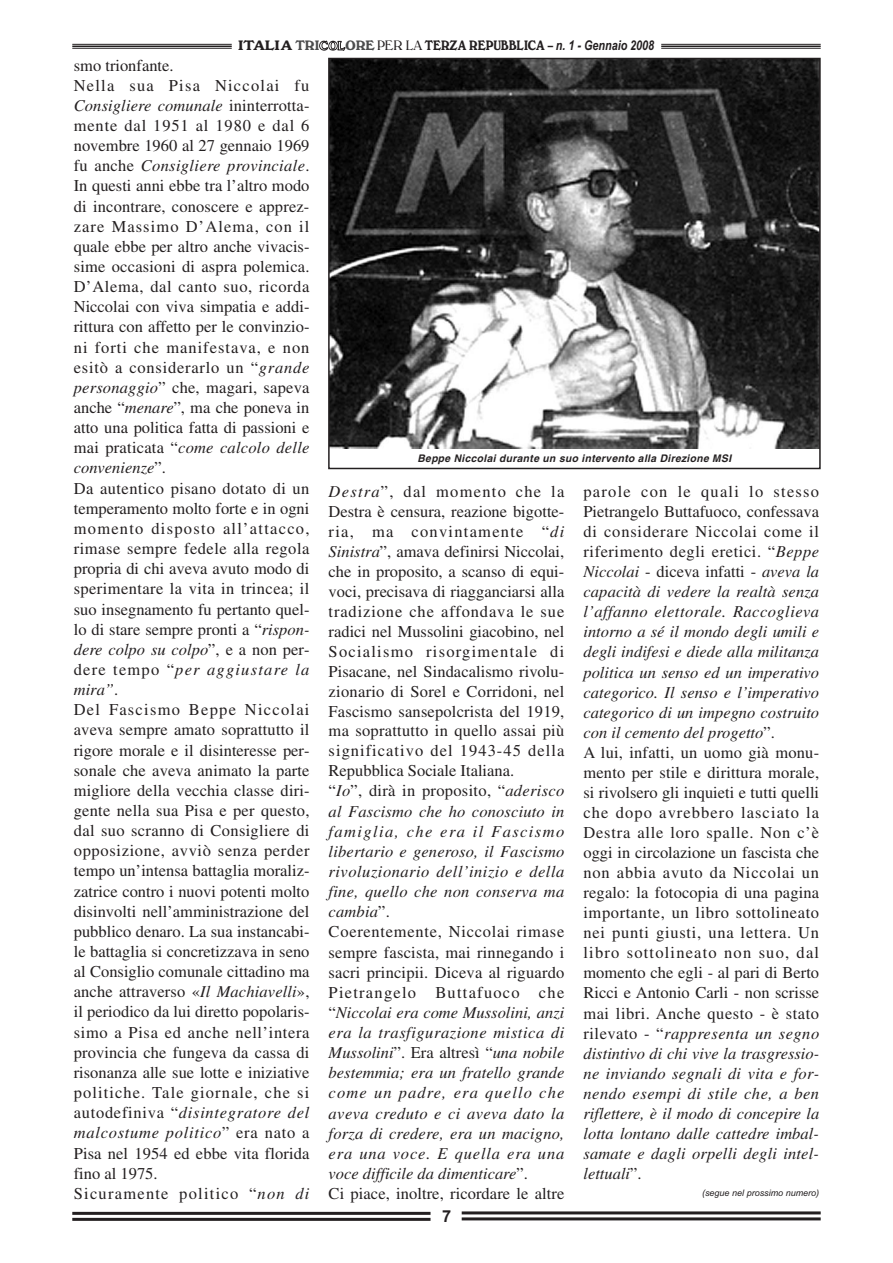
<style>
.page{position:relative;width:893px;height:1263px;background:#fff}
.page>*{position:absolute;margin:0;border:0;box-sizing:border-box;transform-origin:0 0}
.t1{font:16.5px/20.1px "Times";letter-spacing:.01em;color:#231f20}
.t2{font:16.5px/20.1px "Times";letter-spacing:.03em;color:#231f20}
.t3{font:700 16.5px "Arial";color:#231f20}
.t4{font:14.25px "Windsor Bold DTC";color:#231f20;scale:1.05 1}
.t5{font:italic 700 10.5px "Helvetica";letter-spacing:.035em;color:#231f20}
.t6{font:italic 9px "Arial";color:#231f20}
.s1{color:#4b4c4d}
.s2{font-size:12.75px;color:#fff}
.s3{font-family:"Windsor DTC"}
.s4{font-family:"Arial";font-weight:700;font-style:italic;font-size:13.5px}
.s5{font-style:italic}
</style>
<div class="page">
<img style="left:331px;top:61px;width:487px;height:388px">
<div style="left:328px;top:58px;width:493px;height:411px;border:2px solid #231f20"></div>
<div style="left:331px;top:451px;width:487px;height:16px;background:#fff"></div>
<hr style="left:661px;top:44px;width:160px;height:1px;background:#231f20">
<hr style="left:661px;top:46px;width:160px;height:1px;background:#231f20">
<hr style="left:661px;top:48px;width:160px;height:1px;background:#231f20">
<hr style="left:72px;top:44px;width:160px;height:1px;background:#231f20">
<hr style="left:72px;top:46px;width:160px;height:1px;background:#231f20">
<hr style="left:72px;top:48px;width:160px;height:1px;background:#231f20">
<hr style="left:72px;top:1212px;width:358px;height:3px;background:#231f20">
<hr style="left:72px;top:1218px;width:358px;height:3px;background:#231f20">
<hr style="left:462px;top:1211px;width:359px;height:3px;background:#231f20">
<hr style="left:462px;top:1217px;width:359px;height:3px;background:#231f20">
<p class="t4" style="left:238px;top:37px;width:398px">ITALIA <span class="s1">TRI</span><span class="s2">COL</span><span class="s1">ORE</span> <span class="s3">PER LA</span> TERZA REPUBBLICA <span class="s4">– n. 1 - Gennaio 2008</span></p>
<p class="t1" style="left:74px;top:57px;width:237px">smo trionfante.<br>Nella sua Pisa Niccolai fu<br><span class="s5">Consigliere comunale</span> ininterrotta&shy;mente dal 1951 al 1980 e dal 6 novembre 1960 al 27 gennaio 1969 fu anche <span class="s5">Consigliere provinciale</span>.<br>In questi anni ebbe tra l’altro modo di incontrare, conoscere e apprez&shy;zare Massimo D’Alema, con il quale ebbe per altro anche vivacis&shy;sime occasioni di aspra polemica.<br>D’Alema, dal canto suo, ricorda<br>Niccolai con viva simpatia e addi&shy;rittura con affetto per le convinzio&shy;ni forti che manifestava, e non esitò a considerarlo un “<span class="s5">grande personaggio</span>” che, magari, sapeva anche “<span class="s5">menare</span>”, ma che poneva in atto una politica fatta di passioni e mai praticata “<span class="s5">come calcolo delle convenienze</span>”.<br>Da autentico pisano dotato di un temperamento molto forte e in ogni momento disposto all’attacco, rimase sempre fedele alla regola propria di chi aveva avuto modo di sperimentare la vita in trincea; il suo insegnamento fu pertanto quel&shy;lo di stare sempre pronti a “<span class="s5">rispon&shy;dere colpo su colpo</span>”, e a non per&shy;dere tempo “<span class="s5">per aggiustare la mira”</span>.<br>Del Fascismo Beppe Niccolai aveva sempre amato soprattutto il rigore morale e il disinteresse per&shy;sonale che aveva animato la parte migliore della vecchia classe diri&shy;gente nella sua Pisa e per questo, dal suo scranno di Consigliere di opposizione, avviò senza perder tempo un’intensa battaglia moraliz&shy;zatrice contro i nuovi potenti molto disinvolti nell’amministrazione del pubblico denaro. La sua instancabi&shy;le battaglia si concretizzava in seno al Consiglio comunale cittadino ma anche attraverso «<span class="s5">Il Machiavelli</span>», il periodico da lui diretto popolaris&shy;simo a Pisa ed anche nell’intera provincia che fungeva da cassa di risonanza alle sue lotte e iniziative politiche. Tale giornale, che si autodefiniva “<span class="s5">disintegratore del malcostume politico</span>” era nato a<br>Pisa nel 1954 ed ebbe vita florida fino al 1975.<br>Sicuramente politico “<span class="s5">non di</span></p>
<p class="t5" style="left:417px;top:455px;width:315px">Beppe Niccolai durante un suo intervento alla Direzione MSI</p>
<p class="t1" style="left:329px;top:483px;width:237px"><span class="s5">Destra</span>”, dal momento che la<br>Destra è censura, reazione bigotte&shy;ria, ma convintamente “<span class="s5">di<br>Sinistra</span>”, amava definirsi Niccolai, che in proposito, a scanso di equi&shy;voci, precisava di riagganciarsi alla tradizione che affondava le sue radici nel Mussolini giacobino, nel<br>Socialismo risorgimentale di<br>Pisacane, nel Sindacalismo rivolu&shy;zionario di Sorel e Corridoni, nel<br>Fascismo sansepolcrista del 1919, ma soprattutto in quello assai più significativo del 1943-45 della<br>Repubblica Sociale Italiana.<br>“<span class="s5">Io</span>”, dirà in proposito, “<span class="s5">aderisco al Fascismo che ho conosciuto in famiglia, che era il Fascismo libertario e generoso, il Fascismo rivoluzionario dell’inizio e della fine, quello che non conserva ma cambia</span>”.<br>Coerentemente, Niccolai rimase sempre fascista, mai rinnegando i sacri principii. Diceva al riguardo<br>Pietrangelo Buttafuoco che “<span class="s5">Niccolai era come Mussolini, anzi era la trasfigurazione mistica di<br>Mussolini</span>”. Era altresì “<span class="s5">una nobile bestemmia; era un fratello grande come un padre, era quello che aveva creduto e ci aveva dato la forza di credere, era un macigno, era una voce. E quella era una voce difficile da dimenticare</span>”.<br>Ci piace, inoltre, ricordare le altre</p>
<p class="t2" style="left:583px;top:483px;width:237px">parole con le quali lo stesso Pietrangelo Buttafuoco, confessava di considerare Niccolai come il riferimento degli eretici. “<span class="s5">Beppe Niccolai</span> - diceva infatti - <span class="s5">aveva la capacità di vedere la realtà senza l’affanno elettorale. Raccoglieva intorno a sé il mondo degli umili e degli indifesi e diede alla militanza politica un senso ed un imperativo categorico. Il senso e l’imperativo categorico di un impegno costruito con il cemento del progetto</span>”.<br>A lui, infatti, un uomo già monu&shy;mento per stile e dirittura morale, si rivolsero gli inquieti e tutti quelli che dopo avrebbero lasciato la Destra alle loro spalle. Non c’è oggi in circolazione un fascista che non abbia avuto da Niccolai un regalo: la fotocopia di una pagina importante, un libro sottolineato nei punti giusti, una lettera. Un libro sottolineato non suo, dal momento che egli - al pari di Berto Ricci e Antonio Carli - non scrisse mai libri. Anche questo - è stato rilevato - “<span class="s5">rappresenta un segno distintivo di chi vive la trasgressio&shy;ne inviando segnali di vita e for&shy;nendo esempi di stile che, a ben riflettere, è il modo di concepire la lotta lontano dalle cattedre imbal&shy;samate e dagli orpelli degli intel&shy;lettuali</span>”.</p>
<p class="t6" style="left:702px;top:1188px;width:119px">(segue nel prossimo numero)</p>
<p class="t3" style="left:442px;top:1207px;width:11px">7</p>
</div>
